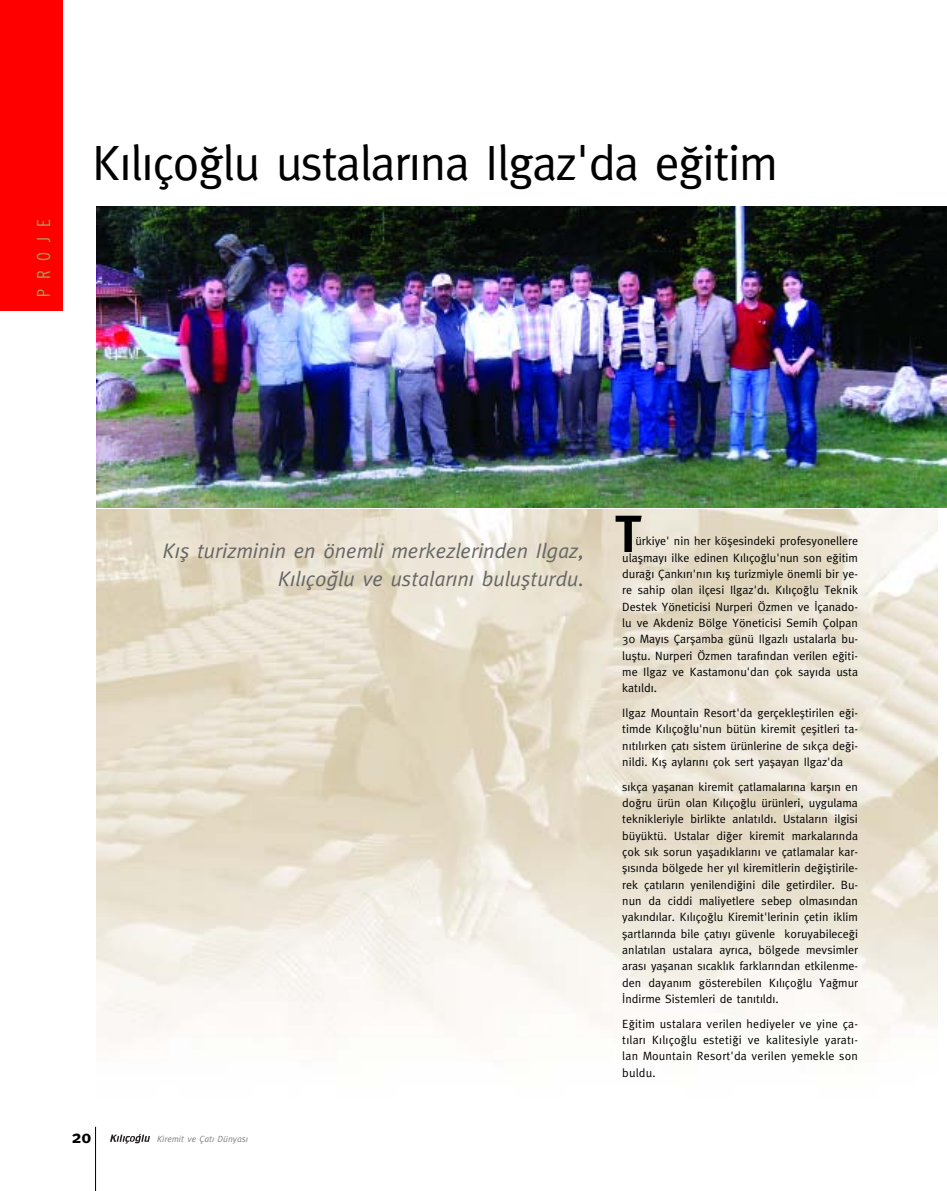
<style>
.page{position:relative;width:947px;height:1191px;background:#fff}
.page>*{position:absolute;margin:0;border:0;box-sizing:border-box;transform-origin:0 0}
.t1{font:52.2px "Meta Plus Bold Roman Ti";color:#000}
.t2{font:49.5px "Meta Regular Mas";letter-spacing:-.025em;color:#000}
.t3{font:21px/28.5px "Meta Italik Mas";color:#666;text-align:right}
.t4{font:18px "Trade Gothic Cond";letter-spacing:.53em;color:#af9556}
.t5{font:18px "Meta Plus Bold Roman Ti";color:#000}
.t6{font:12px/16.4px "Meta Regular Mas";color:#000;text-align:justify}
.t7{font:9px "Meta Italik Mas";color:#808080}
</style>
<div class="page">
<svg style="left:110px;top:1134px;width:40px;height:9px"></svg>
<hr style="left:95px;top:1126px;width:1px;height:65px;background:#000">
<div style="left:0;top:0;width:63px;height:311px;background:#f00"></div>
<img style="left:96px;top:206px;width:850px;height:302px">
<h3 class="t4" style="left:33px;top:297px;width:79px;rotate:-90deg">PROJE</h3>
<h2 class="t2" style="left:92px;top:134px;width:686px">K›l›ço¤lu ustalar›na Ilgaz'da e¤itim</h2>
<h3 class="t3" style="left:163px;top:536px;width:422px">K›fl turizminin en önemli merkezlerinden Ilgaz,<br>K›l›ço¤lu ve ustalar›n› buluflturdu.</h3>
<h3 class="t5" style="left:72px;top:1126px;width:21px">20</h3>
<p class="t7" style="left:157px;top:1133px;width:92px">Kiremit ve Çat› Dünyas›</p>
<h1 class="t1" style="left:614px;top:503px;width:29px">T</h1>
<p class="t6" style="left:622px;top:533px;width:237px;text-indent:13px">ürkiye' nin her köflesindeki profesyonellere ulaflmay› ilke edinen K›l›ço¤lu'nun son e¤itim dura¤› Çank›r›'n›n k›fl turizmiyle önemli bir ye&shy;re sahip olan ilçesi Ilgaz'd›. K›l›ço¤lu Teknik Destek Yöneticisi Nurperi Özmen ve ‹çanado&shy;lu ve Akdeniz Bölge Yöneticisi Semih Çolpan 30 May›s Çarflamba günü Ilgazl› ustalarla bu&shy;lufltu. Nurperi Özmen taraf›ndan verilen e¤iti&shy;me Ilgaz ve Kastamonu'dan çok say›da usta kat›ld›.</p>
<p class="t6" style="left:622px;top:704px;width:237px">Ilgaz Mountain Resort'da gerçeklefltirilen e¤i&shy;timde K›l›ço¤lu'nun bütün kiremit çeflitleri ta&shy;n›t›l›rken çat› sistem ürünlerine de s›kça de¤i&shy;nildi. K›fl aylar›n› çok sert yaflayan Ilgaz'da</p>
<p class="t6" style="left:622px;top:778px;width:237px">s›kça yaflanan kiremit çatlamalar›na karfl›n en do¤ru ürün olan K›l›ço¤lu ürünleri, uygulama teknikleriyle birlikte anlat›ld›. Ustalar›n ilgisi büyüktü. Ustalar di¤er kiremit markalar›nda çok s›k sorun yaflad›klar›n› ve çatlamalar kar&shy;fl›s›nda bölgede her y›l kiremitlerin de¤ifltirile&shy;rek çat›lar›n yenilendi¤ini dile getirdiler. Bu&shy;nun da ciddi maliyetlere sebep olmas›ndan yak›nd›lar. K›l›ço¤lu Kiremit'lerinin çetin iklim flartlar›nda bile çat›y› güvenle koruyabilece¤i anlat›lan ustalara ayr›ca, bölgede mevsimler aras› yaflanan s›cakl›k farklar›ndan etkilenme&shy;den dayan›m gösterebilen K›l›ço¤lu Ya¤mur ‹ndirme Sistemleri de tan›t›ld›.</p>
<p class="t6" style="left:622px;top:1015px;width:237px">E¤itim ustalara verilen hediyeler ve yine ça&shy;t›lar› K›l›ço¤lu esteti¤i ve kalitesiyle yarat›- lan Mountain Resort'da verilen yemekle son buldu.</p>
</div>
